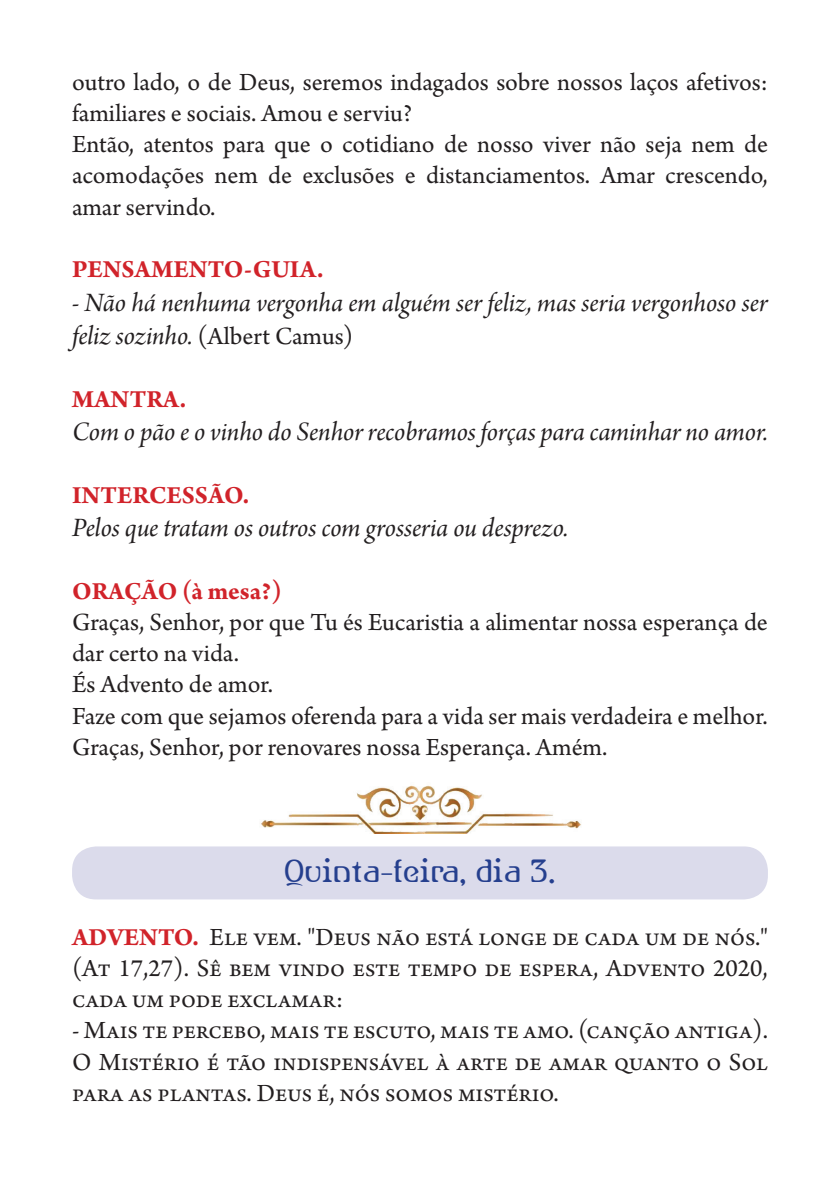
<style>
.page{position:relative;width:840px;height:1191px;background:#fff}
.page>*{position:absolute;margin:0;border:0;box-sizing:border-box;transform-origin:0 0}
.t1{font:36px "All Hooked Up";color:#253f8e}
.t2{font:28px/33.6px "Arno Pro Italic Subhead";letter-spacing:-.005em;color:#231f20}
.t3{font:26px/31.2px "Arno Pro";color:#231f20}
.t4{font:700 26px "Arno Pro";color:#d1232a}
.s1{font-family:"Arno Pro";font-size:26px}
.s2{font-weight:700;color:#d1232a}
</style>
<div class="page">
<div style="left:72px;top:846px;width:695px;height:53px;background:#dbdbeb;border-radius:24px"></div>
<img style="left:261px;top:785px;width:320px;height:48px">
<p class="t3" style="left:72px;top:68px;width:697px">outro lado, o de Deus, seremos indagados sobre nossos laços afetivos: familiares e sociais. Amou e serviu?<br>Então, atentos para que o cotidiano de nosso viver não seja nem de acomodações nem de exclusões e distanciamentos. Amar crescendo, amar servindo.</p>
<p class="t4" style="left:72px;top:254px;width:253px">PENSAMENTO-GUIA.</p>
<p class="t2" style="left:72px;top:287px;width:697px">- Não há nenhuma vergonha em alguém ser feliz, mas seria vergonhoso ser feliz sozinho. <span class="s1">(Albert Camus)</span></p>
<p class="t4" style="left:72px;top:384px;width:116px">MANTRA.</p>
<p class="t2" style="left:72px;top:417px;width:696px">Com o pão e o vinho do Senhor recobramos forças para caminhar no amor.</p>
<p class="t4" style="left:72px;top:480px;width:178px">INTERCESSÃO.</p>
<p class="t2" style="left:72px;top:513px;width:497px">Pelos que tratam os outros com grosseria ou desprezo.</p>
<p class="t4" style="left:72px;top:576px;width:211px">ORAÇÃO (à mesa?)</p>
<p class="t3" style="left:72px;top:608px;width:697px">Graças, Senhor, por que Tu és Eucaristia a alimentar nossa esperança de dar certo na vida.<br>És Advento de amor.<br>Faze com que sejamos oferenda para a vida ser mais verdadeira e melhor.<br>Graças, Senhor, por renovares nossa Esperança. Amém.</p>
<h1 class="t1" style="left:284px;top:855px;width:273px">Quinta-feira, dia 3.</h1>
<p class="t3" style="left:72px;top:922px;width:697px;text-align:justify"><span class="s2">ADVENTO.</span> Ele vem. "Deus não está longe de cada um de nós." (At 17,27). Sê bem vindo este tempo de espera, Advento 2020, cada um pode exclamar:</p>
<p class="t3" style="left:72px;top:1016px;width:697px;text-align:justify">- Mais te percebo, mais te escuto, mais te amo. (canção antiga).<br>O Mistério é tão indispensável à arte de amar quanto o Sol para as plantas. Deus é, nós somos mistério.</p>
</div>
